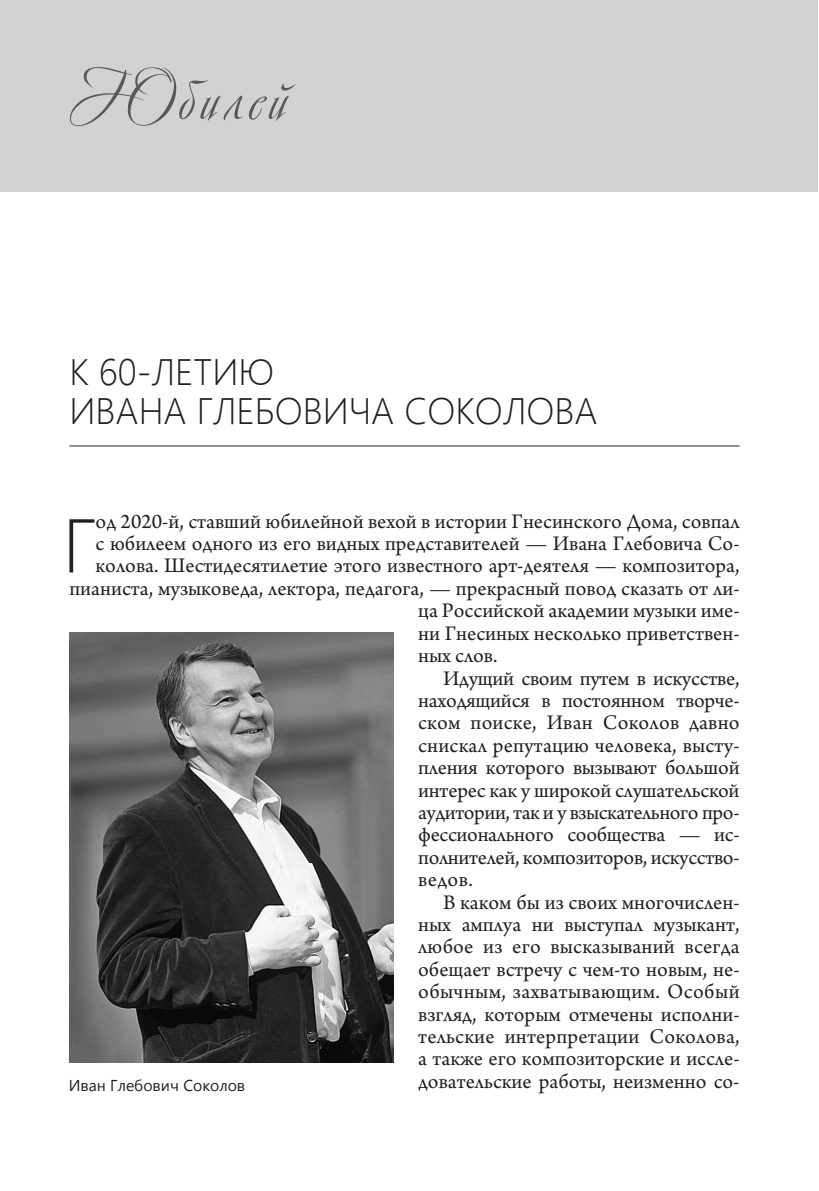
<style>
.page{position:relative;width:819px;height:1191px;background:#fff}
.page>*{position:absolute;margin:0;border:0;box-sizing:border-box;transform-origin:0 0}
.t1{font:500 78.75px "Avalon";letter-spacing:.06em;color:#57585a}
.t2{font:300 75.95px "Segoe UI";color:#231f20}
.t3{font:300 36.75px/38.5px "Segoe UI";color:#231f20}
.t4{font:21.88px/22.4px "Arno Pro";color:#202122;text-align:justify}
.t5{font:21.88px "Arno Pro";color:#231f20}
.t6{font:15.75px "Segoe UI";color:#231f20}
.s1{color:#231f20}
</style>
<div class="page">
<div style="left:0;top:0;width:817px;height:191px;background:#d1d2d4"></div>
<hr style="left:69px;top:445px;width:670px;height:1px;background:#231f20">
<img style="left:70px;top:633px;width:323px;height:429px">
<h1 class="t1" style="left:69px;top:51px;width:221px">Юбилей</h1>
<h3 class="t3" style="left:69px;top:351px;width:529px">К 60-ЛЕТИЮ<br>ИВАНА ГЛЕБОВИЧА СОКОЛОВА</h3>
<h2 class="t2" style="left:63px;top:493px;width:34px">Г</h2>
<p class="t5" style="left:96px;top:508px;width:645px">од 2020-й, ставший юбилейной вехой в истории Гнесинского Дома, совпал</p>
<p class="t5" style="left:96px;top:531px;width:645px">с юбилеем одного из его видных представителей — Ивана Глебовича Со-</p>
<p class="t5" style="left:96px;top:553px;width:645px">колова. Шестидесятилетие этого известного арт-деятеля — композитора,</p>
<p class="t5" style="left:69px;top:576px;width:671px">пианиста, музыковеда, лектора, педагога, — прекрасный повод сказать от ли-</p>
<p class="t5" style="left:418px;top:598px;width:323px">ца Российской академии музыки име-</p>
<p class="t5" style="left:418px;top:620px;width:323px">ни Гнесиных несколько приветствен-</p>
<p class="t5" style="left:418px;top:643px;width:81px">ных слов.</p>
<p class="t4" style="left:418px;top:668px;width:323px;text-indent:25px">Идущий своим путем в искусстве, находящийся в постоянном творче&shy;ском поиске, Иван Соколов давно снискал репутацию человека, <span class="s1">высту&shy;пления которого вызывают большой интерес</span> как у широкой слушательской аудитории, так и у взыскательного <span class="s1">про&shy;фессионального сообщества — ис&shy;полнителей, композиторов, искусство&shy;ведов</span>.</p>
<p class="t4" style="left:418px;top:892px;width:323px;text-indent:25px">В каком бы из своих многочислен&shy;ных амплуа ни выступал музыкант, любое из его высказываний всегда обещает встречу с чем-то <span class="s1">новым, не&shy;обычным, захватывающим.</span> Особый взгляд, которым отмечены исполни&shy;тельские интерпретации Соколова, а также его композиторские и иссле&shy;довательские работы, неизменно <span class="s1">со-</span></p>
<p class="t6" style="left:69px;top:1074px;width:178px">Иван Глебович Соколов</p>
</div>
